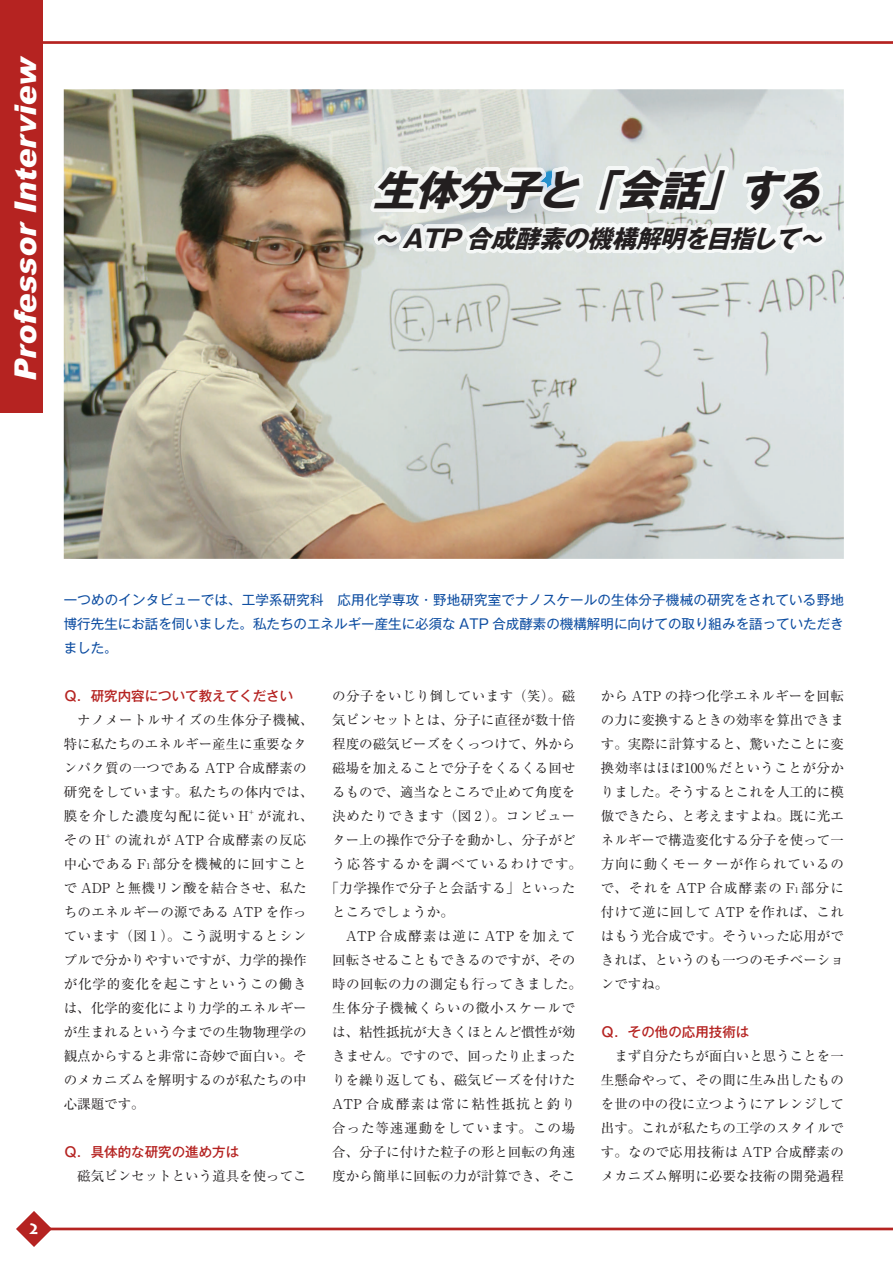
<style>
.page{position:relative;width:893px;height:1263px;background:#fff}
.page>*{position:absolute;margin:0;border:0;box-sizing:border-box;transform-origin:0 0}
.t1{font:italic 42px "Gothic MB101 Pr 5 Bold 90 msp RKSJ H";color:#231f20}
.t2{font:italic 900 30px "Arial";color:#fff}
.t3{font:italic 24.75px "Gothic MB101 Pr 5 Bold 90 msp RKSJ H";letter-spacing:-.02em;color:#231f20}
.t4{font:700 15px "Lithos Pro";color:#fff}
.t5{font:13.5px/24px "Ryumin Pr 5 Regular 90 msp RKSJ H";color:#231f20;text-align:justify}
.t6{font:13.5px/24px "Gothic MB101 Pr 5 Regular 90 msp RKSJ H";color:#0d4da1;text-align:justify}
.t7{font:13.5px/24px "Ryumin Pr 5 Regular 90 msp RKSJ H";letter-spacing:.035em;color:#231f20}
.t8{font:13.5px "Gothic MB101 Pr 5 Medium 90 msp RKSJ H";color:#b52321}
.t9{font:13.5px "Ryumin Pr 5 Regular 90 msp RKSJ H";letter-spacing:.03em;color:#231f20}
.t10{font:13.5px "Ryumin Pr 5 Regular 90 msp RKSJ H";letter-spacing:.04em;color:#231f20}
.t11{font:13.5px "Ryumin Pr 5 Regular 90 msp RKSJ H";letter-spacing:.1em;color:#231f20}
.t12{font:13.5px "Ryumin Pr 5 Regular 90 msp RKSJ H";letter-spacing:.085em;color:#231f20}
.t13{font:13.5px "Ryumin Pr 5 Regular 90 msp RKSJ H";letter-spacing:.06em;color:#231f20}
.t14{font:13.5px "Ryumin Pr 5 Regular 90 msp RKSJ H";letter-spacing:.115em;color:#231f20}
.t15{font:13.5px "Ryumin Pr 5 Regular 90 msp RKSJ H";letter-spacing:.065em;color:#231f20}
.t16{font:7.8px "Ryumin Pr 5 Regular 90 msp RKSJ H";color:#231f20}
.s1{font-size:7.8px}
</style>
<div class="page">
<svg style="left:16px;top:1211px;width:36px;height:36px"></svg>
<hr style="left:0;top:41px;width:893px;height:3px;background:#b52321">
<hr style="left:34px;top:1227px;width:859px;height:3px;background:#b52321">
<div style="left:0;top:0;width:43px;height:412px;background:#b52321"></div>
<img style="left:64px;top:89px;width:780px;height:470px">
<img style="left:389px;top:175px;width:426px;height:29px">
<img style="left:595px;top:166px;width:195px;height:48px">
<img style="left:399px;top:223px;width:218px;height:30px">
<h2 class="t2" style="left:3px;top:381px;width:327px;rotate:-90deg">Professor Interview</h2>
<h1 class="t1" style="left:373px;top:174px;width:460px">生体分子と「会話」する</h1>
<h3 class="t3" style="left:373px;top:229px;width:458px">～ATP合成酵素の機構解明を目指して～</h3>
<p class="t4" style="left:28px;top:1220px;width:13px">2</p>
<p class="t6" style="left:64px;top:590px;width:782px">一つめのインタビューでは、工学系研究科　応用化学専攻・野地研究室でナノスケールの生体分子機械の研究をされている野地博行先生にお話を伺いました。私たちのエネルギー産生に必須な ATP 合成酵素の機構解明に向けての取り組みを語っていただきました。</p>
<p class="t8" style="left:64px;top:691px;width:231px">Ｑ．研究内容について教えてください</p>
<p class="t7" style="left:64px;top:710px;width:251px;text-indent:14px">ナノメートルサイズの生体分子機械、特に私たちのエネルギー産生に重要なタンパク質の一つである ATP 合成酵素の研究をしています。私たちの体内では、膜を介した濃度勾配に従い H</p>
<p class="t16" style="left:249px;top:809px;width:7px">+</p>
<p class="t5" style="left:258px;top:806px;width:57px">が流れ、</p>
<p class="t5" style="left:64px;top:830px;width:43px">そのH</p>
<p class="t16" style="left:105px;top:833px;width:7px">+</p>
<p class="t5" style="left:64px;top:830px;width:245px;text-indent:51px">の流れが ATP 合成酵素の反応中心である F<span class="s1">1</span> 部分を機械的に回すことで ADP と無機リン酸を結合させ、私たちのエネルギーの源である ATP を作っています（図 1 ）。こう説明するとシンプルで分かりやすいですが、力学的操作が化学的変化を起こすというこの働きは、化学的変化により力学的エネルギーが生まれるという今までの生物物理学の観点からすると非常に奇妙で面白い。そのメカニズムを解明するのが私たちの中心課題です。</p>
<p class="t8" style="left:64px;top:1147px;width:177px">Ｑ．具体的な研究の進め方は</p>
<p class="t5" style="left:77px;top:1166px;width:231px">磁気ピンセットという道具を使ってこ</p>
<p class="t7" style="left:332px;top:686px;width:245px">の分子をいじり倒しています（笑）。磁</p>
<p class="t5" style="left:332px;top:710px;width:244px">気ピンセットとは、分子に直径が数十倍</p>
<p class="t5" style="left:332px;top:734px;width:244px">程度の磁気ビーズをくっつけて、外から</p>
<p class="t5" style="left:332px;top:758px;width:244px">磁場を加えることで分子をくるくる回せ</p>
<p class="t5" style="left:332px;top:782px;width:244px">るもので、適当なところで止めて角度を</p>
<p class="t10" style="left:332px;top:811px;width:244px">決めたりできます（図 2 ）。コンピュー</p>
<p class="t5" style="left:332px;top:830px;width:245px">ター上の操作で分子を動かし、分子がど</p>
<p class="t11" style="left:332px;top:859px;width:251px">う応答するかを調べているわけです。</p>
<p class="t9" style="left:326px;top:883px;width:251px">「力学操作で分子と会話する」といった</p>
<p class="t5" style="left:332px;top:902px;width:123px">ところでしょうか。</p>
<p class="t12" style="left:346px;top:931px;width:231px">ATP 合成酵素は逆に ATP を加えて</p>
<p class="t5" style="left:332px;top:950px;width:245px">回転させることもできるのですが、その</p>
<p class="t9" style="left:332px;top:979px;width:251px">時の回転の力の測定も行ってきました。</p>
<p class="t13" style="left:332px;top:1003px;width:245px">生体分子機械くらいの微小スケールで</p>
<p class="t5" style="left:332px;top:1022px;width:245px">は、粘性抵抗が大きくほとんど慣性が効</p>
<p class="t5" style="left:332px;top:1046px;width:245px">きません。ですので、回ったり止まった</p>
<p class="t5" style="left:332px;top:1070px;width:245px">りを繰り返しても、磁気ビーズを付けた</p>
<p class="t14" style="left:332px;top:1099px;width:245px">ATP 合成酵素は常に粘性抵抗と釣り</p>
<p class="t15" style="left:332px;top:1123px;width:245px">合った等速運動をしています。この場</p>
<p class="t5" style="left:332px;top:1142px;width:245px">合、分子に付けた粒子の形と回転の角速</p>
<p class="t5" style="left:332px;top:1166px;width:245px">度から簡単に回転の力が計算でき、そこ</p>
<p class="t5" style="left:601px;top:686px;width:245px">から ATP の持つ化学エネルギーを回転の力に変換するときの効率を算出できます。実際に計算すると、驚いたことに変換効率はほぼ100％だということが分かりました。そうするとこれを人工的に模倣できたら、と考えますよね。既に光エネルギーで構造変化する分子を使って一方向に動くモーターが作られているので、それを ATP 合成酵素の F<span class="s1">1</span> 部分に付けて逆に回して ATP を作れば、これはもう光合成です。そういった応用ができれば、というのも一つのモチベーションですね。</p>
<p class="t8" style="left:601px;top:1027px;width:150px">Ｑ．その他の応用技術は</p>
<p class="t5" style="left:601px;top:1046px;width:245px;text-indent:14px">まず自分たちが面白いと思うことを一生懸命やって、その間に生み出したものを世の中の役に立つようにアレンジして出す。これが私たちの工学のスタイルです。なので応用技術は ATP 合成酵素のメカニズム解明に必要な技術の開発過程</p>
</div>
